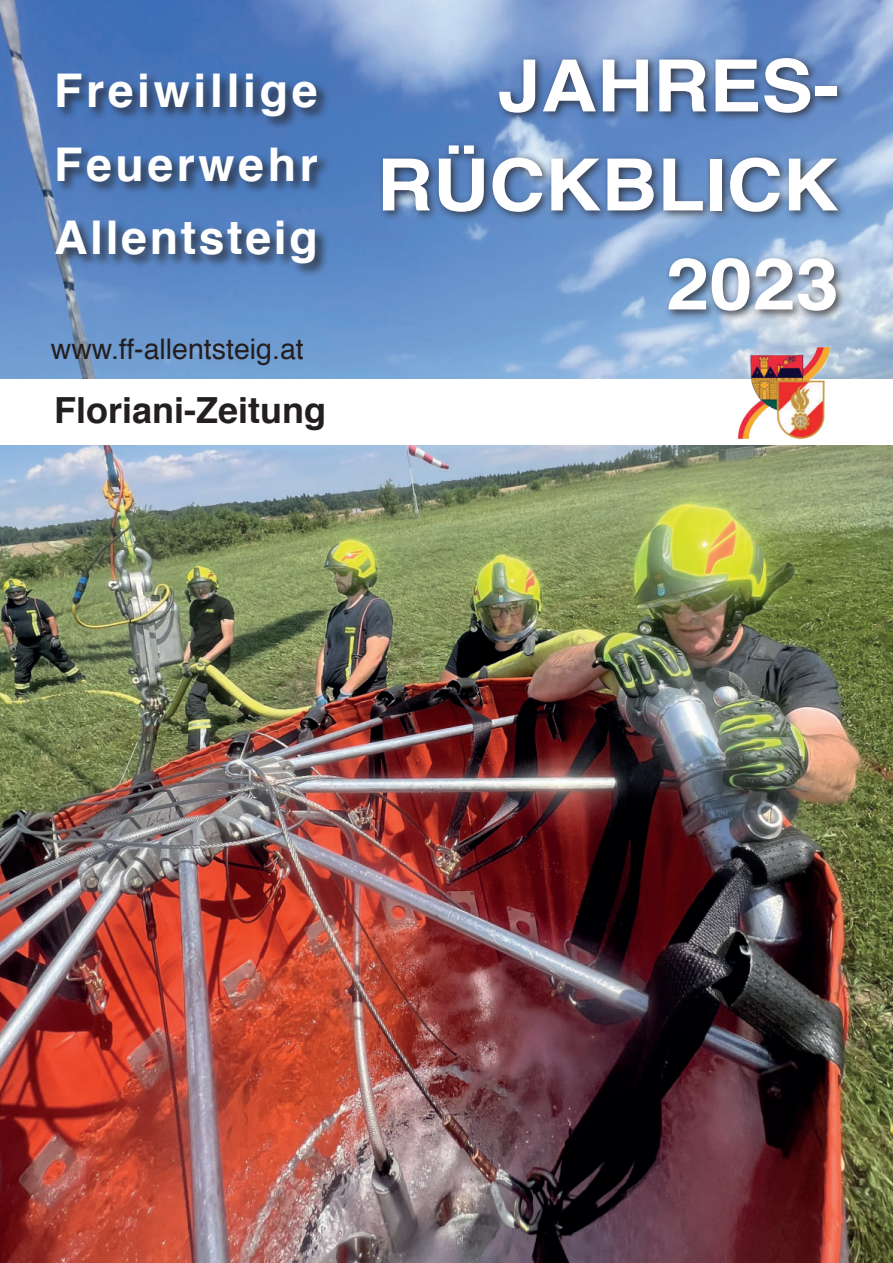
<style>
.page{position:relative;width:893px;height:1263px;background:#fff}
.page>*{position:absolute;margin:0;border:0;box-sizing:border-box;transform-origin:0 0}
.t1{font:700 72px/99px "Helvetica";color:#fff;text-align:right;scale:1.08 1}
.t2{font:700 46.5px/73.5px "Helvetica";letter-spacing:.075em;color:#fff;text-align:justify}
.t3{font:700 36px "Helvetica";color:#231f20}
.t4{font:28.5px "Helvetica";color:#231f20}
</style>
<div class="page">
<img style="left:0;top:0;width:893px;height:1263px">
<div style="left:0;top:379px;width:893px;height:65px;background:#fff"></div>
<div style="left:54px;top:72px;width:277px;height:206px;background:#231f20;opacity:.75"></div>
<div style="left:378px;top:53px;width:471px;height:269px;background:#231f20;opacity:.75"></div>
<img style="left:733px;top:338px;width:106px;height:107px">
<p class="t2" style="left:54px;top:58px;width:265px">Freiwillige Feuerwehr Allentsteig</p>
<p class="t4" style="left:51px;top:338px;width:254px">www.ff-allentsteig.at</p>
<p class="t3" style="left:54px;top:396px;width:274px">Floriani-Zeitung</p>
<h1 class="t1" style="left:377px;top:43px;width:429px">JAHRES-<br>RÜCKBLICK<br>2023</h1>
</div>
